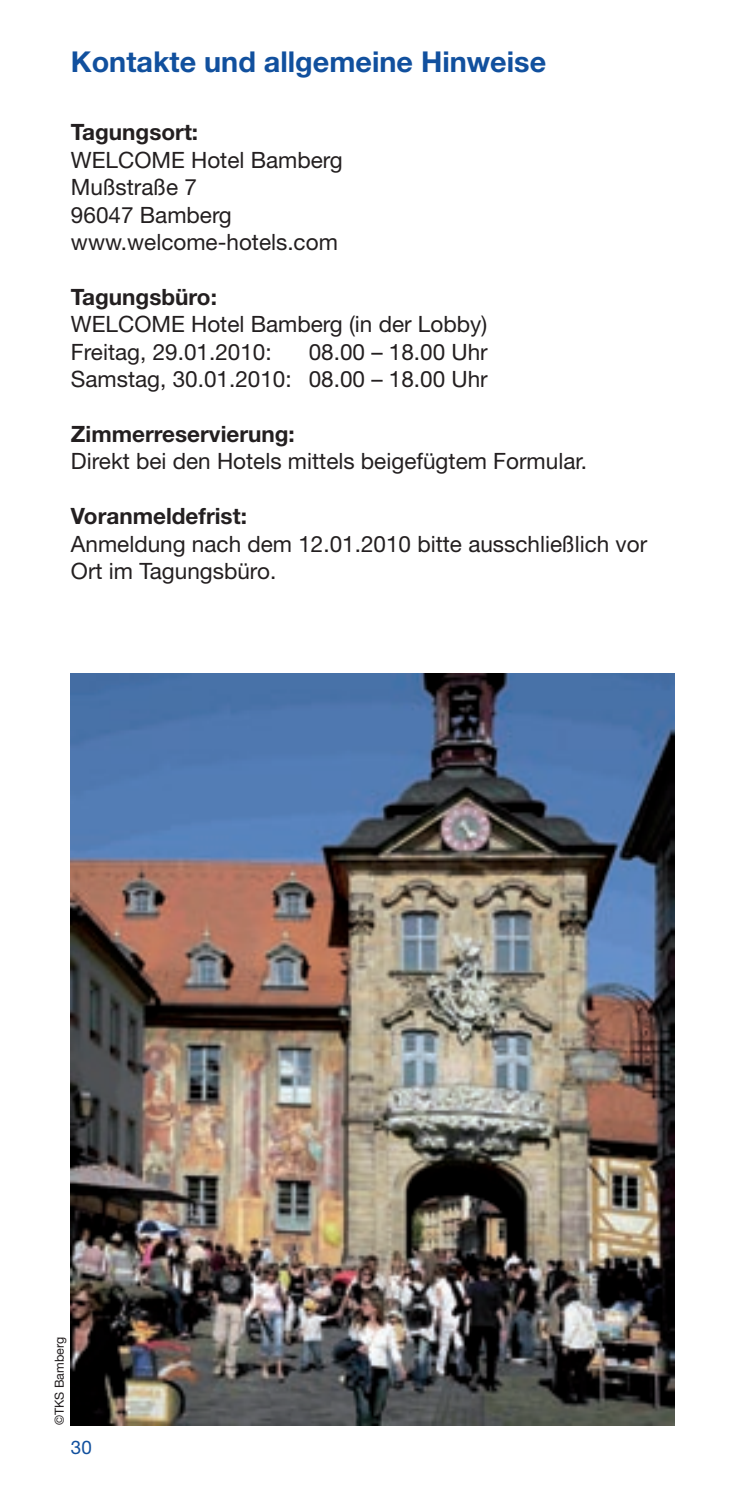
<style>
.page{position:relative;width:745px;height:1489px;background:#fff}
.page>*{position:absolute;margin:0;border:0;box-sizing:border-box;transform-origin:0 0}
.t1{font:700 28.75px "Helvetica Neue";color:#11509e}
.t2{font:22.5px/27.5px "Helvetica Neue";color:#231f20}
.t3{font:700 22.5px "Helvetica Neue";color:#231f20}
.t4{font:18.75px "Helvetica Neue";color:#11509e}
.t5{font:12.5px "Helvetica Neue";color:#231f20}
</style>
<div class="page">
<img style="left:71px;top:673px;width:602px;height:751px">
<p class="t1" style="left:71px;top:44px;width:476px">Kontakte und allgemeine Hinweise</p>
<p class="t3" style="left:71px;top:118px;width:129px">Tagungsort:</p>
<p class="t2" style="left:71px;top:146px;width:273px">WELCOME Hotel Bamberg<br>Mußstraße 7<br>96047 Bamberg www.welcome-hotels.com</p>
<p class="t3" style="left:71px;top:283px;width:147px">Tagungsbüro:</p>
<p class="t2" style="left:71px;top:310px;width:417px">WELCOME Hotel Bamberg (in der Lobby)<br>Freitag, 29.01.2010:</p>
<p class="t2" style="left:71px;top:338px;width:418px;text-align:right">08.00 – 18.00 Uhr<br>Samstag, 30.01.2010: 08.00 – 18.00 Uhr</p>
<p class="t3" style="left:71px;top:420px;width:225px">Zimmerreservierung:</p>
<p class="t2" style="left:71px;top:447px;width:517px">Direkt bei den Hotels mittels beigefügtem Formular.</p>
<p class="t3" style="left:71px;top:502px;width:177px">Voranmeldefrist:</p>
<p class="t2" style="left:71px;top:529px;width:577px">Anmeldung nach dem 12.01.2010 bitte ausschließlich vor<br>Ort im Tagungsbüro.</p>
<p class="t5" style="left:52px;top:1424px;width:90px;rotate:-90deg">©TKS Bamberg</p>
<p class="t4" style="left:71px;top:1436px;width:22px">30</p>
</div>
